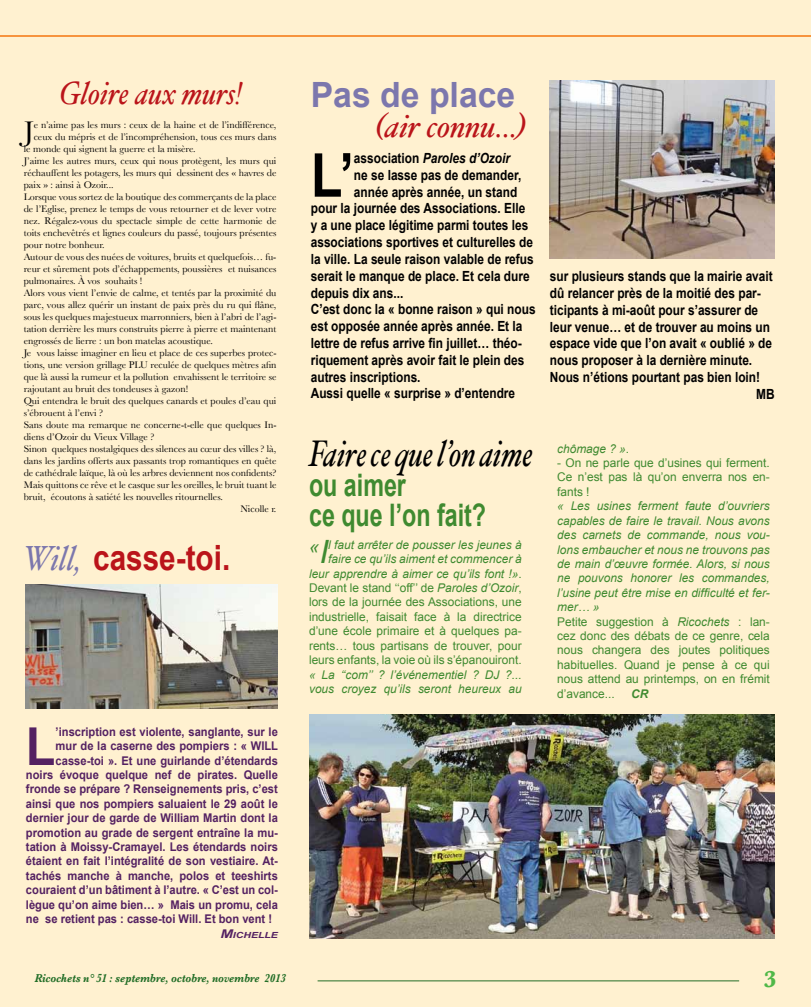
<style>
.page{position:relative;width:811px;height:1007px;background:#fff}
.page>*{position:absolute;margin:0;border:0;box-sizing:border-box;transform-origin:0 0}
.t1{font:700 60.9px "Arial";color:#000;scale:.85 1}
.t2{font:700 52.2px "Arial";color:#542162;scale:.93 1}
.t3{font:italic 37px "Hoefler Text";color:#000;scale:.79 1}
.t4{font:700 34.8px "Arial";color:#ba141a;scale:.85 1}
.t5{font:700 34.8px "Arial";color:#7c77ad}
.t6{font:italic 32.2px "Hoefler Text";color:#ba141a;scale:.88 1}
.t7{font:italic 32.2px "Hoefler Text";color:#ba141a}
.t8{font:700 31px/30px "Arial";color:#3f8a30;scale:.75 1}
.t9{font:28.1px "Baskerville";color:#000}
.t10{font:700 24px "Baskerville";color:#50b848}
.t11{font:italic 18.6px "Arial";color:#3f8a30}
.t12{font:700 14px "Arial";color:#000;scale:.85 1}
.t13{font:italic 700 14px "Arial";color:#000;scale:.85 1}
.t14{font:700 12px "Arial";color:#542162;scale:.93 1}
.t15{font:italic 12px/14.4px "Arial";color:#3f8a30}
.t16{font:12px/14.4px "Arial";color:#3f8a30;text-align:right}
.t17{font:italic 700 12px "Baskerville";color:#226e27;scale:.85 1}
.t18{font:italic 700 12px "Arial";color:#3f8a30}
.t19{font:10px "Baskerville";color:#000}
.t20{font:italic 700 8.4px "Arial";color:#542162;scale:1.25 1}
.s1{font-style:normal}
.s2{font-family:"Hoefler Text";font-weight:400;font-style:italic;color:#7c77ad}
.s3{font-size:12px}
.s4{font-style:italic}
.s5{font-size:32.1px}
</style>
<div class="page">
<div style="left:0;top:0;width:811px;height:1006px;background:#fff1d0"></div>
<hr style="left:0;top:35px;width:811px;height:1px;background:#f7943e">
<hr style="left:317px;top:980px;width:422px;height:1px;background:#226e27">
<img style="left:549px;top:81px;width:226px;height:178px">
<img style="left:25px;top:584px;width:253px;height:124px">
<img style="left:309px;top:714px;width:465px;height:224px">
<h3 class="t6" style="left:59px;top:74px;width:209px">Gloire aux murs!</h3>
<h3 class="t5" style="left:311px;top:71px;width:206px">Pas de place</h3>
<h3 class="t7" style="left:375px;top:107px;width:154px">(air connu...)</h3>
<h3 class="t9" style="left:24px;top:114px;width:11px">J</h3>
<p class="t19" style="left:34px;top:119px;width:244px">e n’aime pas les murs : ceux de la haine et de l’indifférence,</p>
<p class="t19" style="left:34px;top:131px;width:244px">ceux du mépris et de l’incompréhension, tous ces murs dans</p>
<p class="t19" style="left:24px;top:143px;width:173px">le monde qui signent la guerre et la misère.</p>
<p class="t19" style="left:24px;top:155px;width:254px">J’aime les autres murs, ceux qui nous protègent, les murs qui</p>
<p class="t19" style="left:24px;top:167px;width:254px">réchauffent les potagers, les murs qui dessinent des « havres de</p>
<p class="t19" style="left:24px;top:179px;width:91px">paix » : ainsi à Ozoir...</p>
<p class="t19" style="left:24px;top:191px;width:254px">Lorsque vous sortez de la boutique des commerçants de la place</p>
<p class="t19" style="left:24px;top:203px;width:254px">de l’Eglise, prenez le temps de vous retourner et de lever votre</p>
<p class="t19" style="left:24px;top:215px;width:254px">nez. Régalez-vous du spectacle simple de cette harmonie de</p>
<p class="t19" style="left:24px;top:227px;width:254px">toits enchevêtrés et lignes couleurs du passé, toujours présentes</p>
<p class="t19" style="left:24px;top:239px;width:82px">pour notre bonheur.</p>
<p class="t19" style="left:24px;top:251px;width:254px">Autour de vous des nuées de voitures, bruits et quelquefois… fu-</p>
<p class="t19" style="left:24px;top:263px;width:254px">reur et sûrement pots d’échappements, poussières et nuisances</p>
<p class="t19" style="left:24px;top:275px;width:120px">pulmonaires. À vos souhaits !</p>
<p class="t19" style="left:24px;top:287px;width:254px">Alors vous vient l’envie de calme, et tentés par la proximité du</p>
<p class="t19" style="left:24px;top:299px;width:254px">parc, vous allez quérir un instant de paix près du ru qui flâne,</p>
<p class="t19" style="left:24px;top:311px;width:254px">sous les quelques majestueux marronniers, bien à l’abri de l’agi-</p>
<p class="t19" style="left:24px;top:323px;width:254px">tation derrière les murs construits pierre à pierre et maintenant</p>
<p class="t19" style="left:24px;top:335px;width:191px">engrossés de lierre : un bon matelas acoustique.</p>
<p class="t19" style="left:24px;top:347px;width:254px">Je vous laisse imaginer en lieu et place de ces superbes protec-</p>
<p class="t19" style="left:24px;top:359px;width:254px">tions, une version grillage PLU reculée de quelques mètres afin</p>
<p class="t19" style="left:24px;top:371px;width:254px">que là aussi la rumeur et la pollution envahissent le territoire se</p>
<p class="t19" style="left:24px;top:383px;width:166px">rajoutant au bruit des tondeuses à gazon!</p>
<p class="t19" style="left:24px;top:395px;width:254px">Qui entendra le bruit des quelques canards et poules d’eau qui</p>
<p class="t19" style="left:24px;top:407px;width:81px">s’ébrouent à l’envi ?</p>
<p class="t19" style="left:24px;top:419px;width:254px">Sans doute ma remarque ne concerne-t-elle que quelques In-</p>
<p class="t19" style="left:24px;top:431px;width:132px">diens d’Ozoir du Vieux Village ?</p>
<p class="t19" style="left:24px;top:443px;width:254px">Sinon quelques nostalgiques des silences au cœur des villes ? là,</p>
<p class="t19" style="left:24px;top:455px;width:254px">dans les jardins offerts aux passants trop romantiques en quête</p>
<p class="t19" style="left:24px;top:467px;width:254px">de cathédrale laïque, là où les arbres deviennent nos confidents?</p>
<p class="t19" style="left:24px;top:479px;width:254px">Mais quittons ce rêve et le casque sur les oreilles, le bruit tuant le</p>
<p class="t19" style="left:24px;top:491px;width:201px">bruit, écoutons à satiété les nouvelles ritournelles.</p>
<p class="t19" style="left:240px;top:503px;width:38px">Nicolle r.</p>
<h1 class="t1" style="left:311px;top:135px;width:52px">L’</h1>
<h3 class="t13" style="left:354px;top:149px;width:185px"><span class="s1">association</span> Paroles d’Ozoir</h3>
<h3 class="t12" style="left:354px;top:165px;width:198px">ne se lasse pas de demander,</h3>
<h3 class="t12" style="left:354px;top:182px;width:194px">année après année, un stand</h3>
<h3 class="t12" style="left:311px;top:199px;width:254px">pour la journée des Associations. Elle</h3>
<h3 class="t12" style="left:311px;top:216px;width:257px">y a une place légitime parmi toutes les</h3>
<h3 class="t12" style="left:311px;top:233px;width:263px">associations sportives et culturelles de</h3>
<h3 class="t12" style="left:311px;top:249px;width:264px">la ville. La seule raison valable de refus</h3>
<h3 class="t12" style="left:311px;top:266px;width:259px">serait le manque de place. Et cela dure</h3>
<h3 class="t12" style="left:311px;top:283px;width:110px">depuis dix ans...</h3>
<h3 class="t12" style="left:311px;top:300px;width:266px">C’est donc la « bonne raison » qui nous</h3>
<h3 class="t12" style="left:311px;top:317px;width:250px">est opposée année après année. Et la</h3>
<h3 class="t12" style="left:311px;top:333px;width:250px">lettre de refus arrive fin juillet… théo-</h3>
<h3 class="t12" style="left:311px;top:350px;width:253px">riquement après avoir fait le plein des</h3>
<h3 class="t12" style="left:311px;top:367px;width:131px">autres inscriptions.</h3>
<h3 class="t12" style="left:311px;top:384px;width:242px">Aussi quelle « surprise » d’entendre</h3>
<h3 class="t3" style="left:309px;top:431px;width:285px">Faire ce que l’on aime</h3>
<h3 class="t8" style="left:309px;top:471px;width:238px">ou aimer<br>ce que l’on fait?</h3>
<h3 class="t4" style="left:23px;top:534px;width:245px"><span class="s2">Will,</span> casse-toi.</h3>
<h2 class="t2" style="left:26px;top:711px;width:33px">L</h2>
<p class="t14" style="left:56px;top:723px;width:240px">’inscription est violente, sanglante, sur le</p>
<p class="t14" style="left:56px;top:737px;width:241px">mur de la caserne des pompiers : « WILL</p>
<p class="t14" style="left:56px;top:752px;width:240px">casse-toi ». Et une guirlande d’étendards</p>
<p class="t14" style="left:26px;top:766px;width:272px">noirs évoque quelque nef de pirates. Quelle</p>
<p class="t14" style="left:26px;top:781px;width:272px">fronde se prépare ? Renseignements pris, c’est</p>
<p class="t14" style="left:26px;top:795px;width:272px">ainsi que nos pompiers saluaient le 29 août le</p>
<p class="t14" style="left:26px;top:809px;width:272px">dernier jour de garde de William Martin dont la</p>
<p class="t14" style="left:26px;top:824px;width:272px">promotion au grade de sergent entraîne la mu-</p>
<p class="t14" style="left:26px;top:838px;width:272px">tation à Moissy-Cramayel. Les étendards noirs</p>
<p class="t14" style="left:26px;top:853px;width:272px">étaient en fait l’intégralité de son vestiaire. At-</p>
<p class="t14" style="left:26px;top:867px;width:272px">tachés manche à manche, polos et teeshirts</p>
<p class="t14" style="left:26px;top:881px;width:272px">couraient d’un bâtiment à l’autre. « C’est un col-</p>
<p class="t14" style="left:26px;top:896px;width:272px">lègue qu’on aime bien… » Mais un promu, cela</p>
<p class="t14" style="left:26px;top:910px;width:266px">ne se retient pas : casse-toi Will. Et bon vent !</p>
<p class="t20" style="left:220px;top:928px;width:47px"><span class="s3">M</span>ICHELL E</p>
<p class="t17" style="left:35px;top:970px;width:297px">Ricochets n° 51 : septembre, octobre, novembre 2013</p>
<p class="t17" style="left:262px;top:970px;width:27px">2013</p>
<p class="t16" style="left:309px;top:537px;width:214px"><span class="s4">l faut arrêter de pousser les jeunes à faire ce qu’ils aiment et commencer à leur apprendre à aimer ce qu’ils font !»</span>.<br>Devant le stand ‘‘off’’ de <span class="s4">Paroles d’Ozoir</span>, lors de la journée des Associations, une industrielle, faisait face à la directrice d’une école primaire et à quelques pa&shy;rents… tous partisans de trouver, pour leurs enfants, la voie où ils s’épanouiront.</p>
<p class="t15" style="left:309px;top:667px;width:214px">« La ‘‘com’’ ? l’événementiel ? DJ ?... vous croyez qu’ils seront heureux au</p>
<h3 class="t11" style="left:309px;top:534px;width:21px">«<span class="s5">I</span></h3>
<h3 class="t12" style="left:550px;top:267px;width:264px">sur plusieurs stands que la mairie avait</h3>
<h3 class="t12" style="left:550px;top:284px;width:250px">dû relancer près de la moitié des par-</h3>
<h3 class="t12" style="left:550px;top:300px;width:247px">ticipants à mi-août pour s’assurer de</h3>
<h3 class="t12" style="left:550px;top:317px;width:261px">leur venue… et de trouver au moins un</h3>
<h3 class="t12" style="left:550px;top:334px;width:263px">espace vide que l’on avait « oublié » de</h3>
<h3 class="t12" style="left:550px;top:351px;width:240px">nous proposer à la dernière minute.</h3>
<h3 class="t12" style="left:550px;top:368px;width:249px">Nous n’étions pourtant pas bien loin!</h3>
<h3 class="t12" style="left:756px;top:384px;width:23px">MB</h3>
<p class="t15" style="left:557px;top:441px;width:73px">chômage ? »<span class="s1">.</span></p>
<p class="t16" style="left:557px;top:455px;width:214px;text-align:justify">- On ne parle que d’usines qui ferment.<br>Ce n’est pas là qu’on enverra nos en&shy;fants !</p>
<p class="t15" style="left:557px;top:499px;width:214px">« Les usines ferment faute d’ouvriers capables de faire le travail. Nous avons des carnets de commande, nous vou&shy;lons embaucher et nous ne trouvons pas de main d’œuvre formée. Alors, si nous ne pouvons honorer les commandes, l’usine peut être mise en difficulté et fer&shy;mer… »<br><span class="s1">Petite suggestion à</span> Ricochets <span class="s1">: lan&shy;cez donc des débats de ce genre, cela nous changera des joutes politiques habituelles. Quand je pense à ce qui nous attend au printemps, on en frémit d’avance...</span></p>
<p class="t18" style="left:631px;top:685px;width:19px">CR</p>
<h3 class="t10" style="left:764px;top:964px;width:15px">3</h3>
</div>
